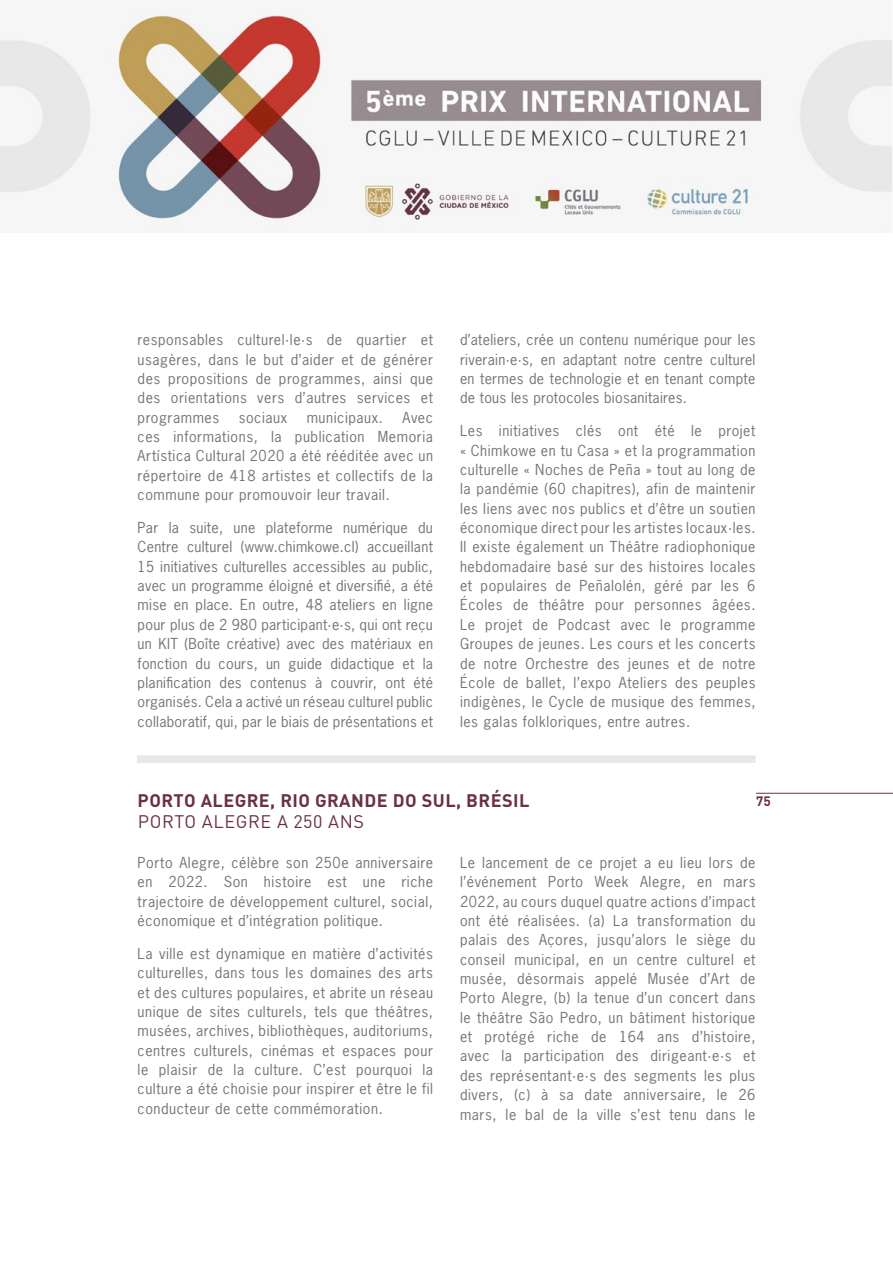
<style>
.page{position:relative;width:893px;height:1263px;background:#fff}
.page>*{position:absolute;margin:0;border:0;box-sizing:border-box;transform-origin:0 0}
.t1{font:700 18px "DIN Pro";letter-spacing:.025em;color:#6a3045}
.t2{font:18px "DIN Pro";letter-spacing:.035em;color:#6a3045}
.t3{font:14.25px/19.4px "News Gothic Std";letter-spacing:.04em;color:#777277;text-align:justify}
.t4{font:700 13.5px "DIN Pro";color:#6a3045}
</style>
<div class="page">
<img style="left:1px;top:11px;width:891px;height:221px">
<hr style="left:0;top:0;width:1px;height:233px;background:#dde7ee">
<div style="left:137px;top:755px;width:618px;height:8px;background:#e6e7e8"></div>
<hr style="left:756px;top:793px;width:137px;height:1px;background:#6a3045">
<p class="t3" style="left:138px;top:330px;width:297px">responsables culturel·le·s de quartier et usagères, dans le but d’aider et de générer des propositions de programmes, ainsi que des orientations vers d’autres services et programmes</p>
<p class="t3" style="left:138px;top:408px;width:297px;text-indent:265px">Avec ces informations, la publication Memoria Artística Cultural 2020 a été rééditée avec un répertoire de 418 artistes et collectifs de la commune pour promouvoir leur travail.</p>
<p class="t3" style="left:138px;top:518px;width:297px">Par la suite, une plateforme numérique du Centre culturel (www.chimkowe.cl) accueillant 15 initiatives culturelles accessibles au public, avec un programme éloigné et diversifié, a été mise en place. En outre, 48 ateliers en ligne pour plus de 2 980 participant·e·s, qui ont reçu un KIT (Boîte créative) avec des matériaux en fonction du cours, un guide didactique et la planification des contenus à couvrir, ont été organisés. Cela a activé un réseau culturel public collaboratif, qui, par le biais de présentations et</p>
<p class="t3" style="left:239px;top:408px;width:50px">sociaux</p>
<p class="t3" style="left:307px;top:408px;width:78px">municipaux.</p>
<p class="t3" style="left:460px;top:330px;width:297px">d’ateliers, crée un contenu numérique pour les riverain·e·s, en adaptant notre centre culturel en termes de technologie et en tenant compte de tous les protocoles biosanitaires.</p>
<p class="t3" style="left:460px;top:421px;width:297px">Les initiatives clés ont été le projet « Chimkowe en tu Casa » et la programmation culturelle « Noches de Peña » tout au long de la pandémie (60 chapitres), afin de maintenir les liens avec nos publics et d’être un soutien économique direct pour les artistes locaux·les.<br>Il existe également un Théâtre radiophonique hebdomadaire basé sur des histoires locales et populaires de Peñalolén, géré par les 6<br>Écoles de théâtre pour personnes âgées.<br>Le projet de Podcast avec le programme Groupes de jeunes. Les cours et les concerts de notre Orchestre des jeunes et de notre École de ballet, l’expo Ateliers des peuples indigènes, le Cycle de musique des femmes, les galas folkloriques, entre autres.</p>
<p class="t1" style="left:138px;top:788px;width:393px">PORTO ALEGRE, RIO GRANDE DO SUL, BRÉSIL</p>
<p class="t2" style="left:138px;top:809px;width:228px">PORTO ALEGRE A 250 ANS</p>
<p class="t3" style="left:138px;top:853px;width:297px">Porto Alegre, célèbre son 250e anniversaire en 2022. Son histoire est une riche trajectoire de développement culturel, social, économique et d’intégration politique.</p>
<p class="t3" style="left:138px;top:944px;width:297px">La ville est dynamique en matière d’activités culturelles, dans tous les domaines des arts et des cultures populaires, et abrite un réseau unique de sites culturels, tels que théâtres, musées, archives, bibliothèques, auditoriums, centres culturels, cinémas et espaces pour le plaisir de la culture. C’est pourquoi la culture a été choisie pour inspirer et être le fil conducteur de cette commémoration.</p>
<p class="t4" style="left:756px;top:792px;width:16px">75</p>
<p class="t3" style="left:460px;top:853px;width:297px">Le lancement de ce projet a eu lieu lors de l’événement Porto Week Alegre, en mars 2022, au cours duquel quatre actions d’impact ont été réalisées. (a) La transformation du palais des Açores, jusqu’alors le siège du conseil municipal, en un centre culturel et musée, désormais appelé Musée d’Art de Porto Alegre, (b) la tenue d’un concert dans le théâtre São Pedro, un bâtiment historique et protégé riche de 164 ans d’histoire, avec la participation des dirigeant·e·s et des représentant·e·s des segments les plus divers, (c) à sa date anniversaire, le 26 mars, le bal de la ville s’est tenu dans le</p>
</div>
